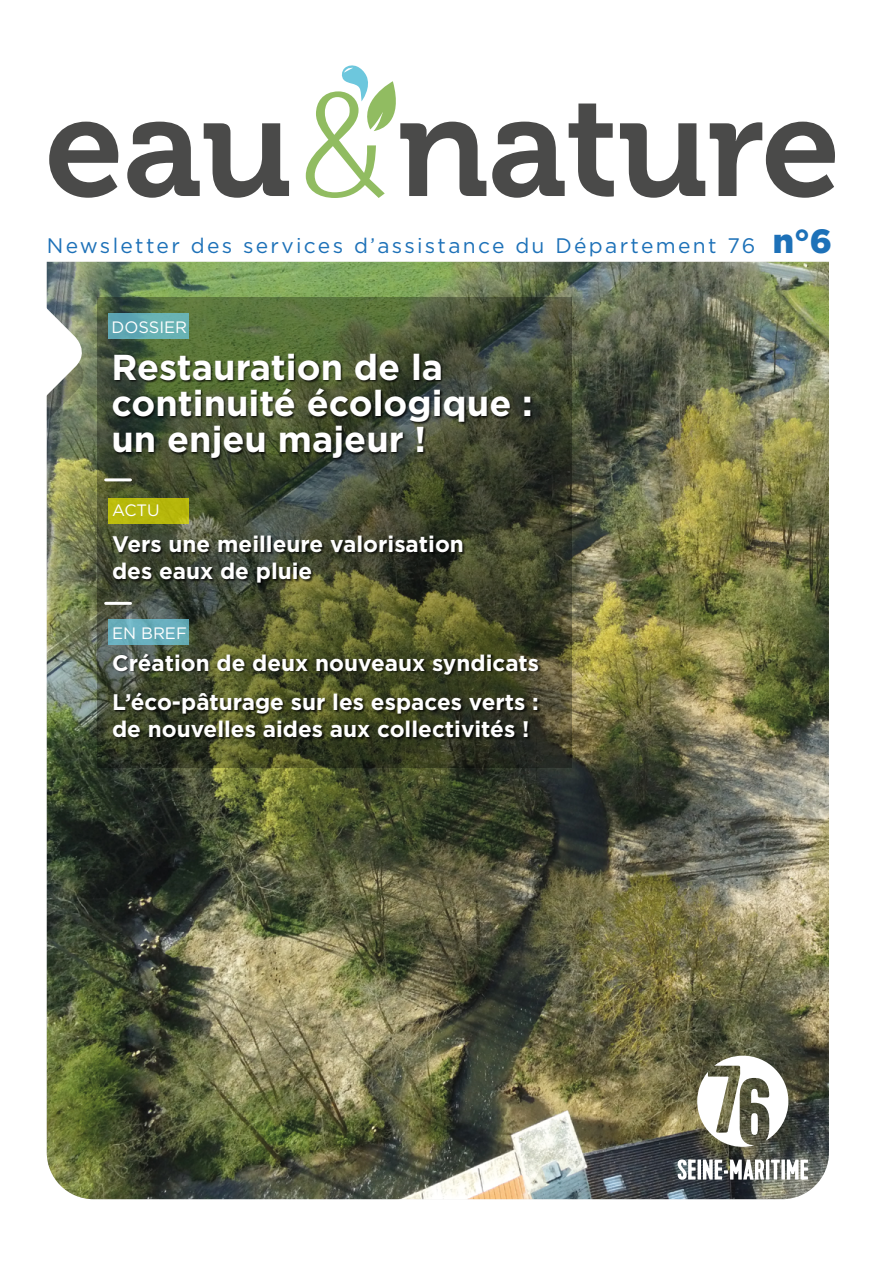
<style>
.page{position:relative;width:893px;height:1263px;background:#fff}
.page>*{position:absolute;margin:0;border:0;box-sizing:border-box;transform-origin:0 0}
.t1{font:142.5px "Museo 700";letter-spacing:-.01em;color:#4a4a49}
.t2{font:700 36px/36px "Gotham";color:#fff}
.t3{font:900 33.6px "Gotham";color:#1d71b8}
.t4{font:700 22.5px/27px "Gotham";color:#fff}
.t5{font:21px "Gotham";letter-spacing:.11em;color:#1d71b8}
.t6{font:16.5px "Gotham";color:#fff}
.s1{font-family:"Letter Gothic Std";color:#91bc61}
</style>
<div class="page">
<img style="left:47px;top:262px;width:782px;height:937px">
<svg style="left:341px;top:65px;width:55px;height:66px"></svg>
<svg style="left:46px;top:307px;width:46px;height:113px"></svg>
<svg style="left:98px;top:297px;width:474px;height:470px;background:#464e31"></svg>
<svg style="left:697px;top:1056px;width:91px;height:91px"></svg>
<svg style="left:678px;top:1159px;width:18px;height:21px"></svg>
<svg style="left:697px;top:1159px;width:4px;height:20px"></svg>
<svg style="left:703px;top:1159px;width:61px;height:20px"></svg>
<hr style="left:766px;top:1159px;width:3px;height:20px;background:#fff">
<svg style="left:771px;top:1159px;width:9px;height:20px"></svg>
<svg style="left:781px;top:1159px;width:4px;height:20px"></svg>
<svg style="left:787px;top:1159px;width:21px;height:20px"></svg>
<div style="left:113px;top:353px;width:420px;height:108px;background:#000;opacity:.8"></div>
<div style="left:108px;top:498px;width:81px;height:26px;background:#b8b90c"></div>
<svg style="left:108px;top:619px;width:81px;height:26px;background:#68aebc"></svg>
<hr style="left:106px;top:478px;width:24px;height:3px;background:#fff">
<hr style="left:106px;top:602px;width:24px;height:3px;background:#fff">
<div style="left:108px;top:314px;width:81px;height:25px;background:linear-gradient(to right,#5ba2b3,#6cb7b5)"></div>
<div style="left:112px;top:536px;width:354px;height:50px;background:#000;opacity:.8"></div>
<div style="left:113px;top:654px;width:428px;height:87px;background:#000;opacity:.8"></div>
<p class="t1" style="left:45px;top:67px;width:797px">eau<span class="s1">&amp;</span>nature</p>
<p class="t5" style="left:47px;top:232px;width:710px">Newsletter des services d’assistance du Département 76</p>
<p class="t3" style="left:773px;top:218px;width:61px">n°6</p>
<p class="t6" style="left:112px;top:316px;width:77px">DOSSIER</p>
<p class="t2" style="left:112px;top:349px;width:423px">Restauration de la continuité écologique :</p>
<p class="t2" style="left:112px;top:421px;width:316px">un enjeu majeur !</p>
<p class="t6" style="left:112px;top:500px;width:49px">ACTU</p>
<p class="t4" style="left:112px;top:531px;width:353px">Vers une meilleure valorisation des eaux de pluie</p>
<p class="t6" style="left:112px;top:623px;width:76px">EN BREF</p>
<p class="t4" style="left:112px;top:649px;width:429px">Création de deux nouveaux syndicats</p>
<p class="t4" style="left:112px;top:689px;width:428px">L’éco-pâturage sur les espaces verts : de nouvelles aides aux collectivités !</p>
</div>
